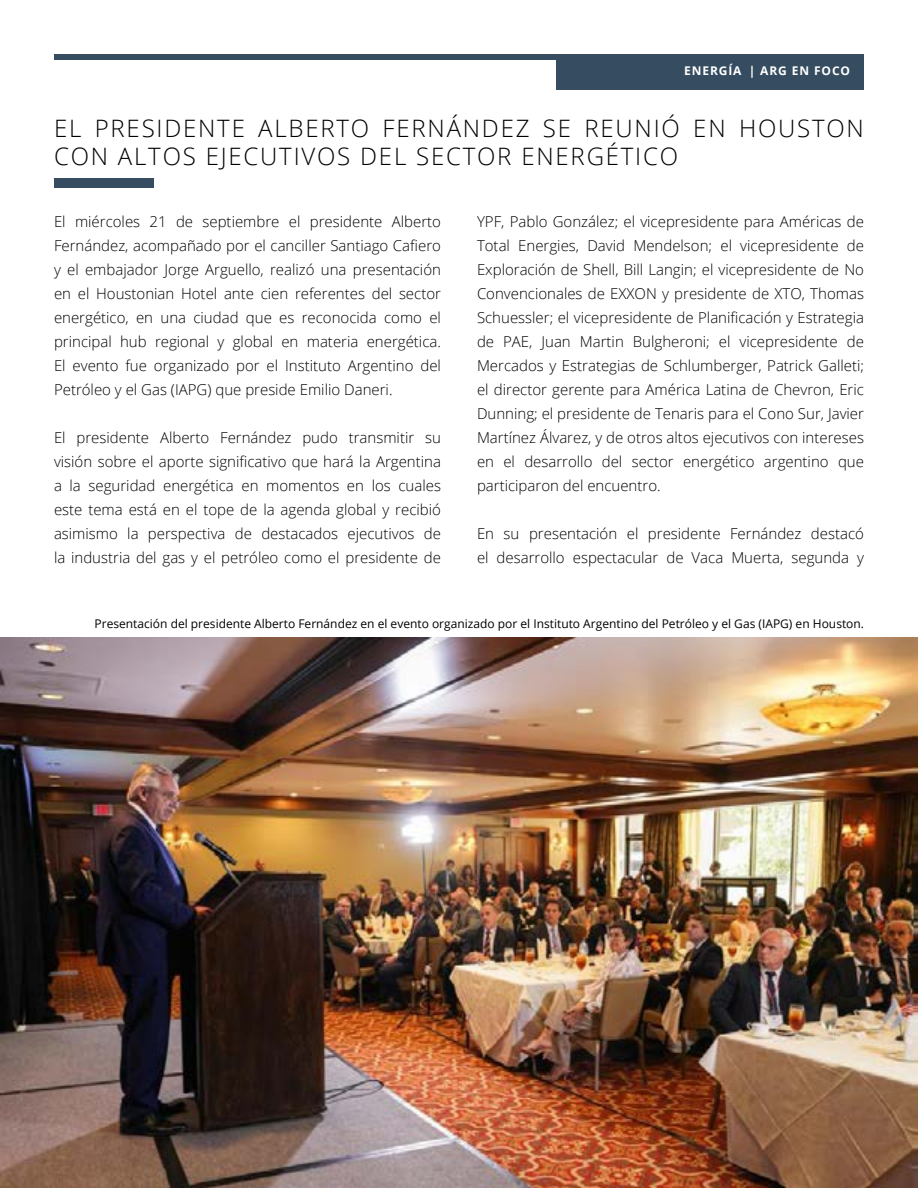
<style>
.page{position:relative;width:918px;height:1188px;background:#fff}
.page>*{position:absolute;margin:0;border:0;box-sizing:border-box;transform-origin:0 0}
.t1{font:300 24px/28.8px "Open Sans";letter-spacing:.075em;color:#000}
.t2{font:300 15px/24px "Open Sans";color:#000;text-align:justify}
.t3{font:12px "Open Sans";color:#000}
.t4{font:700 12px "Open Sans";letter-spacing:.075em;color:#fff}
</style>
<div class="page">
<div style="left:54px;top:54px;width:810px;height:5px;background:#364d61"></div>
<div style="left:556px;top:54px;width:308px;height:36px;background:#364d61"></div>
<img style="left:0;top:637px;width:918px;height:551px">
<div style="left:54px;top:179px;width:100px;height:9px;background:#364d61"></div>
<p class="t4" style="left:684px;top:62px;width:18px">ENERG</p>
<p class="t4" style="left:728px;top:62px;width:123px">ÍA | ARG EN FOCO</p>
<h1 class="t1" style="left:54px;top:113px;width:811px">EL PRESIDENTE ALBERTO FERNÁNDEZ SE REUNIÓ EN HOUSTON<br>CON ALTOS EJECUTIVOS DEL SECTOR ENERGÉTICO</h1>
<p class="t2" style="left:54px;top:209px;width:389px">El miércoles 21 de septiembre el presidente Alberto Fernández, acompañado por el canciller Santiago Cafiero y el embajador Jorge Arguello, realizó una presentación en el Houstonian Hotel ante cien referentes del sector energético, en una ciudad que es reconocida como el principal hub regional y global en materia energética.<br>El evento fue organizado por el Instituto Argentino del Petróleo y el Gas (IAPG) que preside Emilio Daneri.</p>
<p class="t2" style="left:54px;top:425px;width:389px">El presidente Alberto Fernández pudo transmitir su visión sobre el aporte significativo que hará la Argentina a la seguridad energética en momentos en los cuales este tema está en el tope de la agenda global y recibió asimismo la perspectiva de destacados ejecutivos de la industria del gas y el petróleo como el presidente de</p>
<p class="t2" style="left:477px;top:209px;width:389px">YPF, Pablo González; el vicepresidente para Américas de Total Energies, David Mendelson; el vicepresidente de Exploración de Shell, Bill Langin; el vicepresidente de No Convencionales de EXXON y presidente de XTO, Thomas Schuessler; el vicepresidente de Planificación y Estrategia de PAE, Juan Martin Bulgheroni; el vicepresidente de Mercados y Estrategias de Schlumberger, Patrick Galleti; el director gerente para América Latina de Chevron, Eric Dunning; el presidente de Tenaris para el Cono Sur, Javier Martínez Álvarez, y de otros altos ejecutivos con intereses en el desarrollo del sector energético argentino que participaron del encuentro.</p>
<p class="t2" style="left:477px;top:521px;width:389px">En su presentación el presidente Fernández destacó el desarrollo espectacular de Vaca Muerta, segunda y</p>
<p class="t3" style="left:95px;top:616px;width:771px">Presentación del presidente Alberto Fernández en el evento organizado por el Instituto Argentino del Petróleo y el Gas (IAPG) en Houston.</p>
</div>
